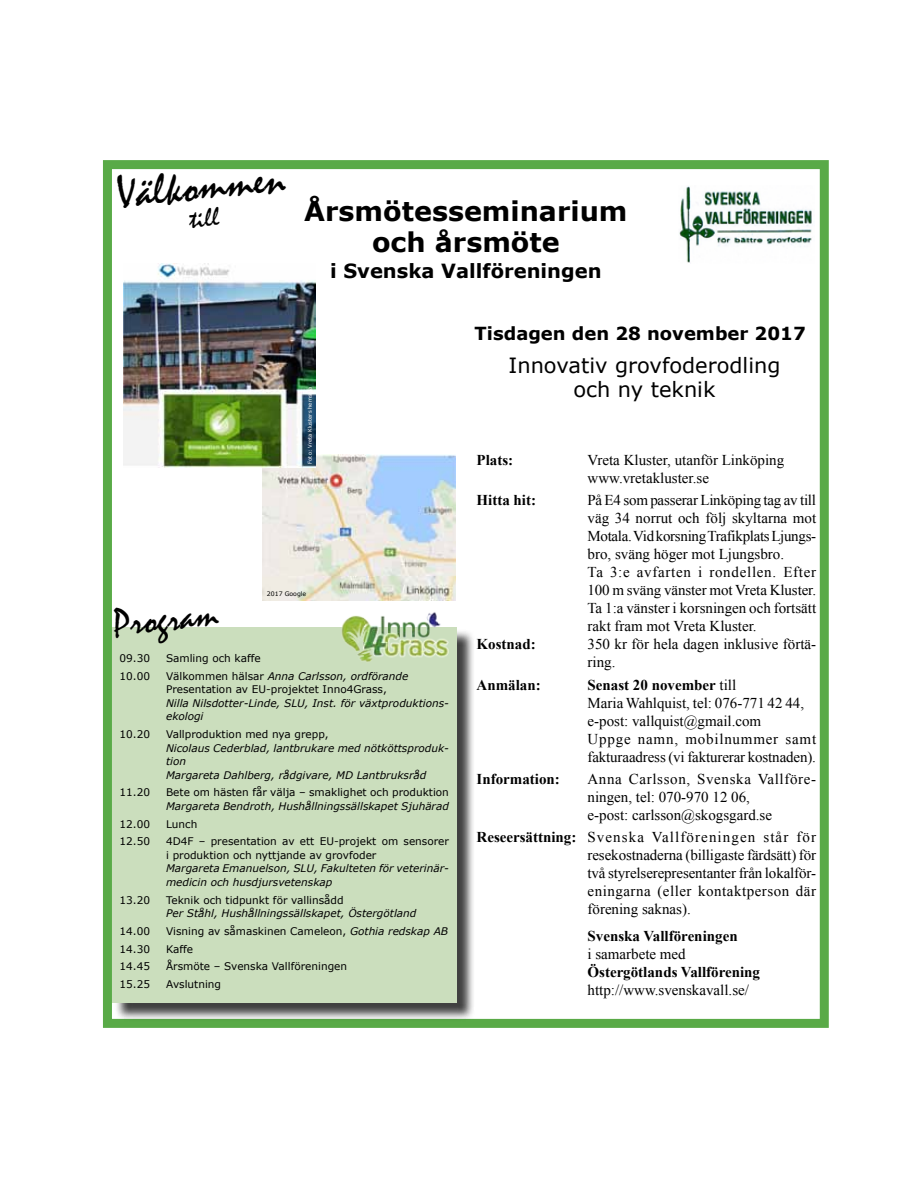
<style>
.page{position:relative;width:918px;height:1188px;background:#fff}
.page>*{position:absolute;margin:0;border:0;box-sizing:border-box;transform-origin:0 0}
.t1{font:45px "Mistral";color:#000}
.t2{font:39px "Mistral";color:#000}
.t3{font:700 27px/31.5px "Verdana";color:#000;text-align:center}
.t4{font:27px "Mistral";color:#000}
.t5{font:21px/24px "Verdana";color:#000;text-align:center}
.t6{font:700 19.5px "Verdana";color:#000}
.t7{font:700 18px "Verdana";color:#000}
.t8{font:15px/18px "Times New Roman";color:#000}
.t9{font:700 15px "Times New Roman";color:#000}
.t10{font:10.5px/13.5px "Verdana";color:#000}
.t11{font:italic 10.5px/13.5px "Verdana";color:#000}
.t12{font:6.15px "Verdana";color:#000}
.t13{font:5.25px "Verdana";color:#fff}
.s1{font-style:italic}
.s2{font-weight:700}
</style>
<div class="page">
<div style="left:103px;top:160px;width:726px;height:868px;border:9px solid #59aa47"></div>
<div style="left:114px;top:629px;width:361px;height:392px;background:#000;opacity:.75"></div>
<div style="left:112px;top:627px;width:345px;height:375px;background:#cbdebd"></div>
<img style="left:341px;top:612px;width:108px;height:50px">
<img style="left:263px;top:455px;width:192px;height:145px">
<img style="left:124px;top:264px;width:191px;height:204px">
<img style="left:679px;top:186px;width:133px;height:77px">
<h1 class="t1" style="left:114px;top:168px;width:170px;rotate:-6deg">Välkommen</h1>
<h3 class="t4" style="left:188px;top:204px;width:31px;rotate:-5deg">till</h3>
<h3 class="t3" style="left:304px;top:195px;width:325px">Årsmötesseminarium och årsmöte</h3>
<h3 class="t6" style="left:330px;top:257px;width:273px">i Svenska Vallföreningen</h3>
<p class="t13" style="left:306px;top:464px;width:78px;rotate:-90deg">Foto: Vreta Klusters hemsida</p>
<p class="t12" style="left:267px;top:589px;width:41px">2017 Google</p>
<h2 class="t2" style="left:111px;top:600px;width:107px;rotate:-6deg">Program</h2>
<p class="t10" style="left:120px;top:651px;width:32px">09.30</p>
<p class="t10" style="left:166px;top:651px;width:96px">Samling och kaffe</p>
<p class="t10" style="left:120px;top:669px;width:32px">10.00</p>
<p class="t10" style="left:166px;top:669px;width:244px">Välkommen hälsar <span class="s1">Anna Carlsson, ordförande<br></span>Presentation av EU-projektet Inno4Grass,</p>
<p class="t11" style="left:166px;top:696px;width:284px">Nilla Nilsdotter-Linde, SLU, Inst. för växtproduktions&shy;ekologi</p>
<p class="t10" style="left:120px;top:727px;width:32px">10.20</p>
<p class="t10" style="left:166px;top:727px;width:164px">Vallproduktion med nya grepp,</p>
<p class="t11" style="left:166px;top:741px;width:284px">Nicolaus Cederblad, lantbrukare med nötköttsproduk&shy;tion<br>Margareta Dahlberg, rådgivare, MD Lantbruksråd</p>
<p class="t10" style="left:120px;top:786px;width:32px">11.20</p>
<p class="t10" style="left:166px;top:786px;width:284px">Bete om hästen får välja – smaklighet och produktion</p>
<p class="t11" style="left:166px;top:799px;width:284px">Margareta Bendroth, Hushållningssällskapet Sjuhärad</p>
<p class="t10" style="left:120px;top:817px;width:32px">12.00</p>
<p class="t10" style="left:166px;top:817px;width:33px">Lunch</p>
<p class="t10" style="left:120px;top:835px;width:32px">12.50</p>
<p class="t10" style="left:166px;top:835px;width:284px">4D4F – presentation av ett EU-projekt om sensorer i produktion och nyttjande av grovfoder</p>
<p class="t11" style="left:166px;top:862px;width:284px">Margareta Emanuelson, SLU, Fakulteten för veterinär&shy;medicin och husdjursvetenskap</p>
<p class="t10" style="left:120px;top:893px;width:32px">13.20</p>
<p class="t10" style="left:166px;top:893px;width:179px">Teknik och tidpunkt för vallinsådd</p>
<p class="t11" style="left:166px;top:906px;width:252px">Per Ståhl, Hushållningssällskapet, Östergötland</p>
<p class="t10" style="left:120px;top:924px;width:32px">14.00</p>
<p class="t10" style="left:166px;top:924px;width:283px">Visning av såmaskinen Cameleon, <span class="s1">Gothia redskap AB</span></p>
<p class="t10" style="left:120px;top:942px;width:32px">14.30</p>
<p class="t10" style="left:166px;top:942px;width:28px">Kaffe</p>
<p class="t10" style="left:120px;top:960px;width:32px">14.45</p>
<p class="t10" style="left:166px;top:960px;width:183px">Årsmöte – Svenska Vallföreningen</p>
<p class="t10" style="left:120px;top:978px;width:32px">15.25</p>
<p class="t10" style="left:166px;top:978px;width:56px">Avslutning</p>
<p class="t7" style="left:475px;top:321px;width:333px">Tisdagen den 28 november 2017</p>
<h3 class="t5" style="left:509px;top:353px;width:273px">Innovativ grovfoderodling och ny teknik</h3>
<p class="t9" style="left:477px;top:450px;width:38px">Plats:</p>
<p class="t8" style="left:588px;top:451px;width:198px">Vreta Kluster, utanför Linköping www.vretakluster.se</p>
<p class="t9" style="left:477px;top:490px;width:61px">Hitta hit:</p>
<p class="t8" style="left:588px;top:491px;width:230px">På E4 som passerar Linköping tag av till väg 34 norrut och följ skyltarna mot Motala. Vid korsning Trafikplats Ljungs&shy;bro, sväng höger mot Ljungsbro.<br>Ta 3:e avfarten i rondellen. Efter 100 m sväng vänster mot Vreta Kluster.<br>Ta 1:a vänster i korsningen och fortsätt rakt fram mot Vreta Kluster.</p>
<p class="t9" style="left:477px;top:634px;width:61px">Kostnad:</p>
<p class="t8" style="left:588px;top:635px;width:230px">350 kr för hela dagen inklusive förtä&shy;ring.</p>
<p class="t9" style="left:477px;top:674px;width:66px">Anmälan:</p>
<p class="t8" style="left:588px;top:675px;width:230px"><span class="s2">Senast 20 november</span> till<br>Maria Wahlquist, tel: 076-771 42 44, e-post: vallquist@gmail.com<br>Uppge namn, mobilnummer samt fakturaadress (vi fakturerar kostnaden).</p>
<p class="t9" style="left:477px;top:769px;width:85px">Information:</p>
<p class="t8" style="left:588px;top:770px;width:230px">Anna Carlsson, Svenska Vallföre&shy;ningen, tel: 070-970 12 06,<br>e-post: carlsson@skogsgard.se</p>
<p class="t8" style="left:588px;top:828px;width:230px;text-align:justify;text-indent:-111px"><span class="s2">Reseersättning:</span> Svenska Vallföreningen står för resekostnaderna (billigaste färdsätt) för två styrelserepresentanter från lokalför&shy;eningarna (eller kontaktperson där förening saknas).</p>
<p class="t9" style="left:588px;top:925px;width:152px">Svenska Vallföreningen</p>
<p class="t8" style="left:588px;top:944px;width:100px">i samarbete med</p>
<p class="t9" style="left:588px;top:961px;width:174px">Östergötlands Vallförening</p>
<p class="t8" style="left:588px;top:980px;width:163px">http://www.svenskavall.se/</p>
</div>
